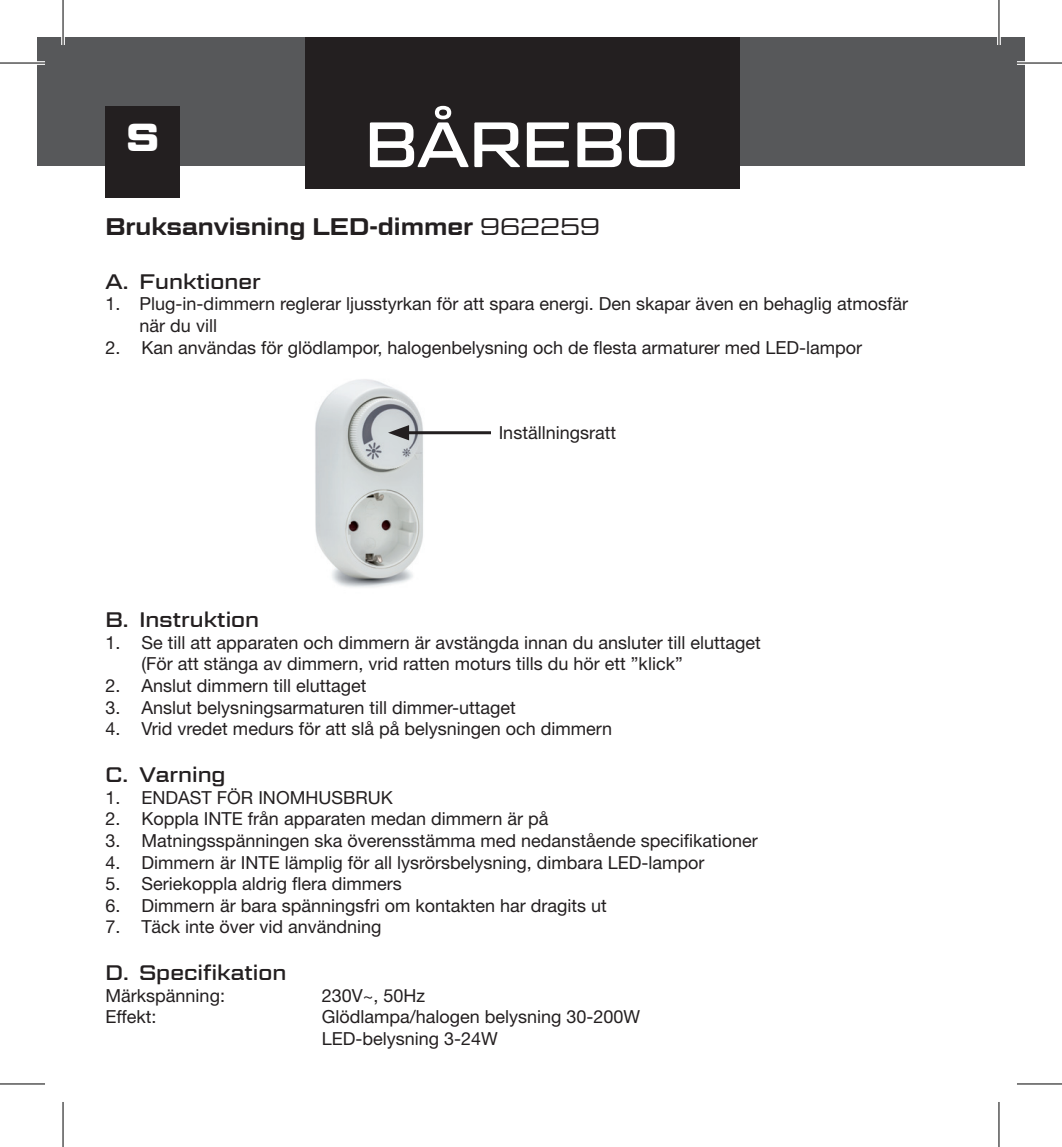
<style>
.page{position:relative;width:1062px;height:1147px;background:#fff}
.page>*{position:absolute;margin:0;border:0;box-sizing:border-box;transform-origin:0 0}
.t1{font:700 39px "Geom Graphic";color:#fff}
.t2{font:600 24px "Geom Graphic";color:#231f20}
.t3{font:21px "Geom Graphic";color:#231f20}
.t4{font:18px/21.6px "Helvetica Neue LT Std";color:#231f20}
.s1{font-weight:300}
</style>
<div class="page">
<img style="left:315px;top:379px;width:115px;height:209px">
<div style="left:739px;top:37px;width:285px;height:129px;background:#57585a"></div>
<div style="left:37px;top:37px;width:268px;height:129px;background:#57585a"></div>
<div style="left:305px;top:37px;width:434px;height:152px;background:#231f20"></div>
<svg style="left:370px;top:106px;width:150px;height:61px"></svg>
<svg style="left:527px;top:122px;width:42px;height:45px"></svg>
<svg style="left:577px;top:122px;width:44px;height:45px"></svg>
<svg style="left:629px;top:122px;width:45px;height:45px"></svg>
<div style="left:106px;top:106px;width:74px;height:91px;background:#231f20"></div>
<hr style="left:404px;top:431px;width:87px;height:3px;background:#231f20">
<svg style="left:388px;top:425px;width:21px;height:15px"></svg>
<svg style="left:37px;top:61px;width:8px;height:4px"></svg>
<svg style="left:1017px;top:61px;width:8px;height:4px"></svg>
<svg style="left:61px;top:37px;width:4px;height:8px"></svg>
<hr style="left:997px;top:0;width:3px;height:45px;background:#fff">
<hr style="left:0;top:62px;width:45px;height:2px;background:#000">
<hr style="left:1016px;top:62px;width:45px;height:2px;background:#000">
<hr style="left:0;top:1083px;width:45px;height:1px;background:#000">
<hr style="left:1016px;top:1083px;width:45px;height:1px;background:#000">
<hr style="left:62px;top:0;width:2px;height:45px;background:#000">
<hr style="left:62px;top:1101px;width:2px;height:45px;background:#000">
<hr style="left:998px;top:0;width:1px;height:45px;background:#000">
<hr style="left:998px;top:1101px;width:1px;height:45px;background:#000">
<h1 class="t1" style="left:127px;top:113px;width:33px">S</h1>
<h2 class="t2" style="left:106px;top:211px;width:496px">Bruksanvisning LED-dimmer <span class="s1">962259</span></h2>
<p class="t3" style="left:106px;top:268px;width:157px">A. Funktioner</p>
<p class="t4" style="left:140px;top:293px;width:770px;text-indent:-34px">1. Plug-in-dimmern reglerar ljusstyrkan för att spara energi. Den skapar även en behaglig atmosfär när du vill</p>
<p class="t4" style="left:106px;top:336px;width:758px">2. Kan användas för glödlampor, halogenbelysning och de flesta armaturer med LED-lampor</p>
<p class="t4" style="left:498px;top:422px;width:119px">Inställningsratt</p>
<p class="t3" style="left:106px;top:607px;width:155px">B. Instruktion</p>
<p class="t4" style="left:142px;top:631px;width:620px;text-indent:-36px">1. Se till att apparaten och dimmern är avstängda innan du ansluter till eluttaget (För att stänga av dimmern, vrid ratten moturs tills du hör ett ”klick”</p>
<p class="t4" style="left:106px;top:674px;width:262px">2. Anslut dimmern till eluttaget</p>
<p class="t4" style="left:106px;top:696px;width:412px">3. Anslut belysningsarmaturen till dimmer-uttaget</p>
<p class="t4" style="left:106px;top:718px;width:508px">4. Vrid vredet medurs för att slå på belysningen och dimmern</p>
<p class="t3" style="left:106px;top:762px;width:122px">C. Varning</p>
<p class="t4" style="left:106px;top:786px;width:289px">1. ENDAST FÖR INOMHUSBRUK</p>
<p class="t4" style="left:106px;top:808px;width:444px">2. Koppla INTE från apparaten medan dimmern är på</p>
<p class="t4" style="left:106px;top:829px;width:653px">3. Matningsspänningen ska överensstämma med nedanstående specifikationer</p>
<p class="t4" style="left:106px;top:851px;width:600px">4. Dimmern är INTE lämplig för all lysrörsbelysning, dimbara LED-lampor</p>
<p class="t4" style="left:106px;top:872px;width:298px">5. Seriekoppla aldrig flera dimmers</p>
<p class="t4" style="left:106px;top:894px;width:503px">6. Dimmern är bara spänningsfri om kontakten har dragits ut</p>
<p class="t4" style="left:106px;top:916px;width:277px">7. Täck inte över vid användning</p>
<p class="t3" style="left:106px;top:960px;width:182px">D. Specifikation</p>
<p class="t4" style="left:106px;top:984px;width:121px">Märkspänning:</p>
<p class="t4" style="left:322px;top:984px;width:105px">230V~, 50Hz</p>
<p class="t4" style="left:106px;top:1006px;width:53px">Effekt:</p>
<p class="t4" style="left:322px;top:1006px;width:320px">Glödlampa/halogen belysning 30-200W<br>LED-belysning 3-24W</p>
</div>
